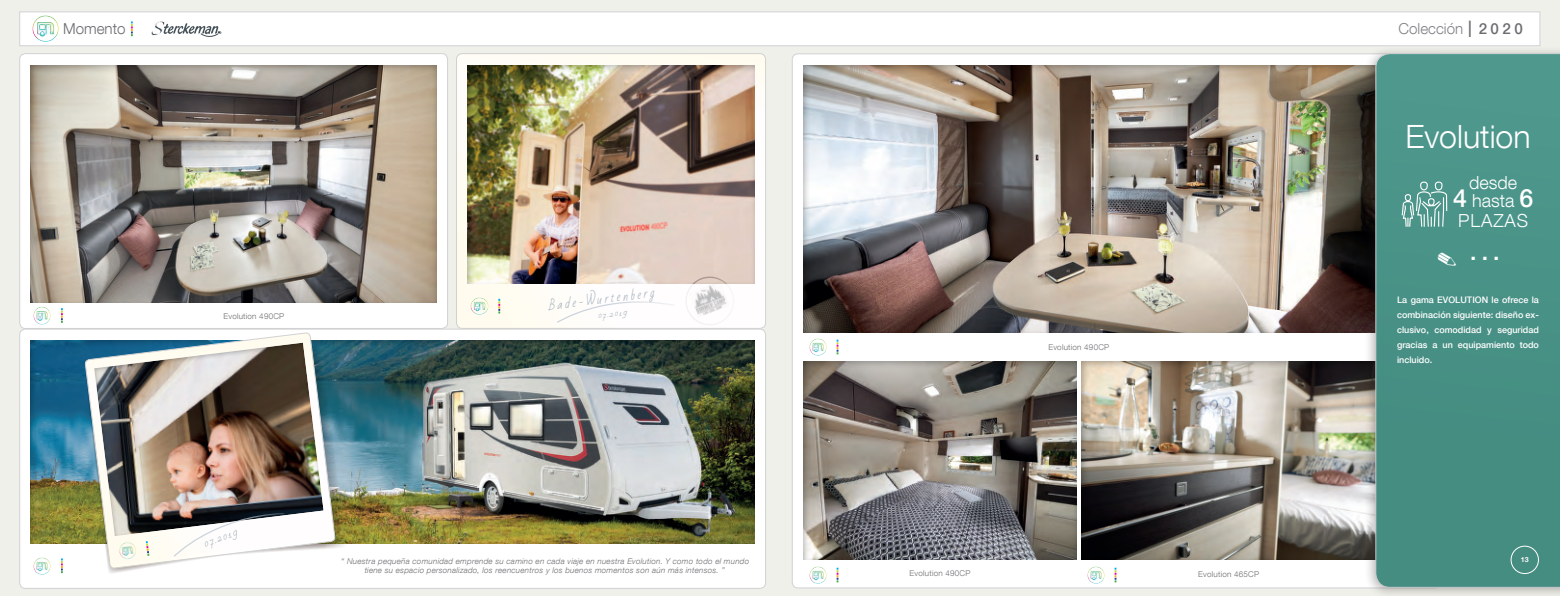
<style>
.page{position:relative;width:1560px;height:596px;background:#fff}
.page>*{position:absolute;margin:0;border:0;box-sizing:border-box;transform-origin:0 0}
.t1{font:300 32px "Helvetica Neue LT Com";color:#fff}
.t2{font:500 23px "Helvetica Neue LT Com";color:#fff}
.t3{font:300 18px/18px "Helvetica Neue LT Com";color:#fff;text-align:center}
.t4{font:300 15.1px "Helvetica Neue LT Com";color:#808285}
.t5{font:300 15.1px "Helvetica Neue LT Com";color:#6c6d70}
.t6{font:11.6px "Bad Script";color:#a1afbc}
.t7{font:500 9px/15px "Helvetica Neue LT Com";color:#fff;text-align:justify}
.t8{font:9px "Bad Script";color:#95a3b1}
.t9{font:italic 300 8px/9.6px "Helvetica Neue LT Com";letter-spacing:.03em;color:#6c6d70;text-align:center}
.t10{font:300 8px "Helvetica Neue LT Com";letter-spacing:.03em;color:#6c6d70}
.t11{font:7.5px "Bad Script";color:#95a3b1}
.t12{font:700 7px "Helvetica Neue LT Com";color:#fff}
.s1{font-size:22.7px;color:#6c6d70}
.s2{font-weight:500;color:#6c6d70}
.s3{font-weight:500;font-size:25px}
</style>
<div class="page">
<div style="left:0;top:0;width:1559px;height:595px;background:#f0f0ea"></div>
<div style="left:792px;top:54px;width:648px;height:533px;background:#fff;border-radius:6px"></div>
<div style="left:802px;top:64px;width:577px;height:269px;background:#231f20;opacity:.3"></div>
<div style="left:802px;top:361px;width:274px;height:199px;background:#231f20;opacity:.3"></div>
<div style="left:1080px;top:361px;width:299px;height:199px;background:#231f20;opacity:.3"></div>
<div style="left:20px;top:54px;width:427px;height:274px;background:#fff;border-radius:6px"></div>
<div style="left:19px;top:53px;width:429px;height:275px;border:1px solid #d1d2d4;border-radius:6px"></div>
<div style="left:20px;top:329px;width:745px;height:259px;background:#fff;border-radius:6px"></div>
<div style="left:19px;top:329px;width:746px;height:259px;border:1px solid #d1d2d4;border-radius:6px"></div>
<div style="left:1363px;top:46px;width:196px;height:549px;background:#231f20;opacity:.31"></div>
<div style="left:456px;top:54px;width:309px;height:275px;background:#fffdf0;border-radius:6px"></div>
<div style="left:1375px;top:53px;width:184px;height:534px;background:#489085"></div>
<div style="left:19px;top:12px;width:1520px;height:34px;background:#fff;border:1px solid #d1d2d4"></div>
<img style="left:27px;top:12px;width:36px;height:34px">
<svg style="left:151px;top:21px;width:70px;height:16px"></svg>
<svg style="left:131px;top:21px;width:2px;height:15px"></svg>
<div style="left:557px;top:292px;width:118px;height:31px;background:#fffdfd"></div>
<div style="left:30px;top:340px;width:725px;height:203px;background:#231f20;opacity:.3"></div>
<div style="left:29px;top:65px;width:407px;height:238px;background:#231f20;opacity:.3"></div>
<div style="left:466px;top:64px;width:289px;height:220px;background:#231f20;opacity:.3"></div>
<img style="left:31px;top:306px;width:23px;height:21px">
<svg style="left:61px;top:308px;width:2px;height:14px"></svg>
<img style="left:33px;top:557px;width:18px;height:18px">
<svg style="left:61px;top:558px;width:2px;height:14px"></svg>
<img style="left:470px;top:297px;width:19px;height:18px">
<svg style="left:498px;top:298px;width:2px;height:15px"></svg>
<img style="left:809px;top:338px;width:18px;height:18px">
<svg style="left:836px;top:339px;width:2px;height:15px"></svg>
<img style="left:809px;top:566px;width:18px;height:18px">
<svg style="left:836px;top:567px;width:2px;height:15px"></svg>
<img style="left:1087px;top:566px;width:18px;height:18px">
<svg style="left:1114px;top:567px;width:2px;height:15px"></svg>
<svg style="left:683px;top:274px;width:53px;height:53px"></svg>
<div style="left:1510px;top:545px;width:28px;height:28px;border:1px solid #fff;border-radius:50%"></div>
<img style="left:108px;top:343px;width:250px;height:230px">
<svg style="left:85px;top:332px;width:250px;height:233px"></svg>
<img style="left:93px;top:342px;width:231px;height:194px">
<svg style="left:173px;top:512px;width:112px;height:45px"></svg>
<img style="left:115px;top:537px;width:26px;height:26px">
<svg style="left:146px;top:540px;width:3px;height:15px"></svg>
<svg style="left:1400px;top:179px;width:47px;height:49px"></svg>
<svg style="left:1437px;top:252px;width:18px;height:13px"></svg>
<h3 class="t5" style="left:63px;top:20px;width:64px">Momento</h3>
<h3 class="t4" style="left:1398px;top:19px;width:126px">Colección <span class="s1">I</span> <span class="s2">2 0 2 0</span></h3>
<p class="t1" style="left:1405px;top:117px;width:127px">Evolution</p>
<p class="t6" style="left:548px;top:299px;width:107px;rotate:-7deg">Bade-Wurtenberg</p>
<p class="t10" style="left:223px;top:310px;width:62px">Evolution 490CP</p>
<p class="t11" style="left:597px;top:311px;width:30px;rotate:-7deg">07.2019</p>
<p class="t8" style="left:202px;top:538px;width:36px;rotate:-20deg">07.2019</p>
<p class="t9" style="left:340px;top:555px;width:410px">‘‘ Nuestra pequeña comunidad emprende su camino en cada viaje en nuestra Evolution. Y como todo el mundo tiene su espacio personalizado, los reencuentros y los buenos momentos son aún más intensos. ’’</p>
<p class="t10" style="left:1048px;top:342px;width:62px">Evolution 490CP</p>
<p class="t10" style="left:909px;top:568px;width:62px">Evolution 490CP</p>
<p class="t10" style="left:1198px;top:568px;width:62px">Evolution 465CP</p>
<p class="t3" style="left:1452px;top:173px;width:82px">desde<br><span class="s3">4</span> hasta <span class="s3">6</span></p>
<p class="t3" style="left:1457px;top:211px;width:71px">PLAZAS</p>
<p class="t2" style="left:1469px;top:238px;width:31px">...</p>
<p class="t7" style="left:1396px;top:292px;width:143px">La gama EVOLUTION le ofrece la combinación siguiente: diseño ex&shy;clusivo, comodidad y seguridad gracias a un equipamiento todo incluido.</p>
<p class="t12" style="left:1520px;top:555px;width:9px">13</p>
</div>
